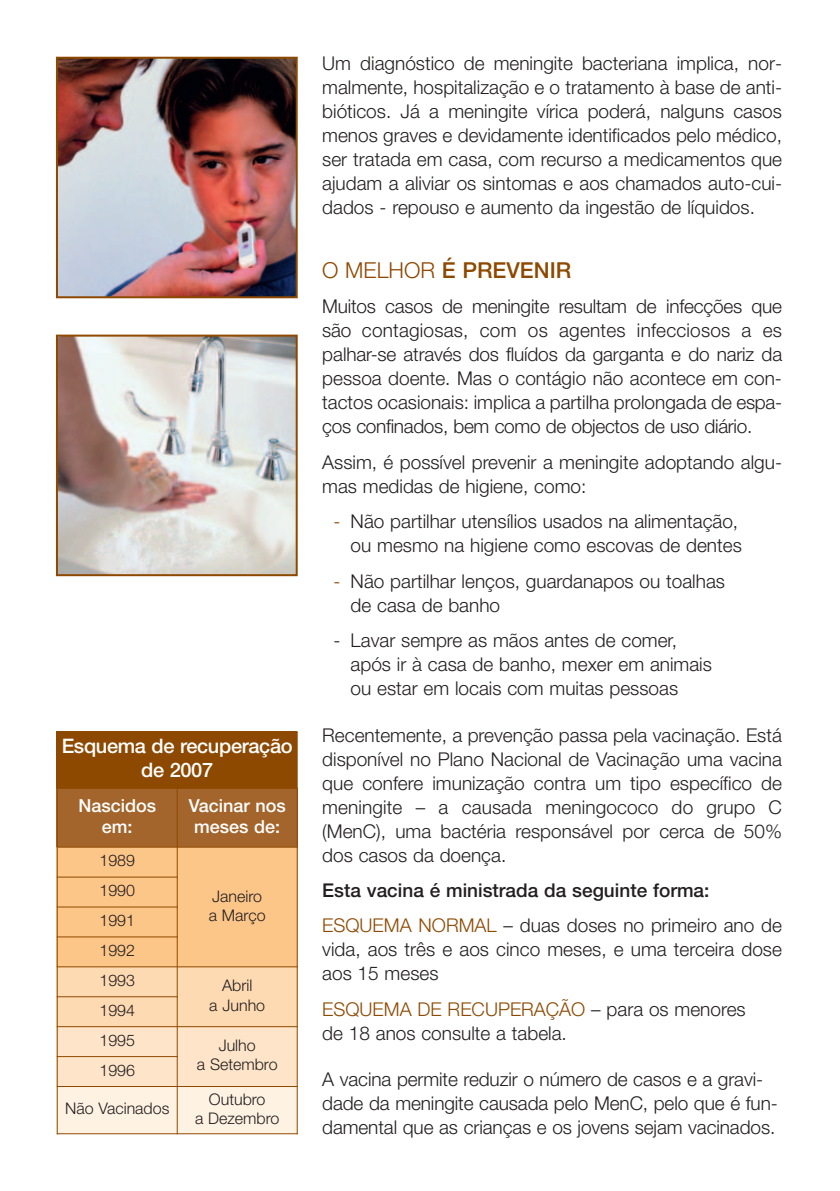
<style>
.page{position:relative;width:840px;height:1191px;background:#fff}
.page>*{position:absolute;margin:0;border:0;box-sizing:border-box;transform-origin:0 0}
.t1{font:500 22px "Helvetica Neue";color:#8e4900}
.t2{font:500 20px/24px "Helvetica Neue";letter-spacing:-.015em;color:#fff;text-align:center}
.t3{font:300 19px/24px "Helvetica Neue";color:#231f20}
.t4{font:500 19px/35.4px "Helvetica Neue";color:#231f20}
.t5{font:500 18px/21.6px "Helvetica Neue";color:#fff;text-align:center}
.t6{font:300 16px/19.2px "Helvetica Neue";color:#231f20;text-align:center}
.s1{font-weight:300}
.s2{color:#8e4900}
.s3{font-weight:300;color:#8e4900}
</style>
<div class="page">
<img style="left:59px;top:60px;width:235px;height:235px">
<div style="left:56px;top:57px;width:241px;height:241px;border:2px solid #8e4900"></div>
<img style="left:59px;top:337px;width:235px;height:236px">
<div style="left:56px;top:334px;width:241px;height:242px;border:2px solid #8e4900"></div>
<div style="left:57px;top:731px;width:240px;height:57px;background:#8e4900"></div>
<div style="left:57px;top:788px;width:120px;height:59px;background:#a3652b"></div>
<div style="left:177px;top:788px;width:120px;height:59px;background:#a3652b"></div>
<div style="left:57px;top:847px;width:120px;height:30px;background:#fdc689"></div>
<div style="left:177px;top:847px;width:120px;height:119px;background:#fdc689"></div>
<div style="left:57px;top:877px;width:120px;height:30px;background:#fdc689"></div>
<div style="left:57px;top:907px;width:120px;height:30px;background:#fdc689"></div>
<div style="left:57px;top:937px;width:120px;height:29px;background:#fdc689"></div>
<div style="left:57px;top:966px;width:120px;height:30px;background:#fedab3"></div>
<div style="left:177px;top:966px;width:120px;height:60px;background:#fedab3"></div>
<div style="left:57px;top:996px;width:120px;height:30px;background:#fedab3"></div>
<div style="left:57px;top:1026px;width:120px;height:30px;background:#fee5ca"></div>
<div style="left:177px;top:1026px;width:120px;height:60px;background:#fee5ca"></div>
<div style="left:57px;top:1056px;width:120px;height:30px;background:#fee5ca"></div>
<div style="left:57px;top:1086px;width:120px;height:48px;background:#fef2e3"></div>
<div style="left:177px;top:1086px;width:120px;height:48px;background:#fef2e3"></div>
<hr style="left:57px;top:731px;width:1px;height:403px;background:#8e4900">
<hr style="left:177px;top:788px;width:1px;height:346px;background:#8e4900">
<hr style="left:296px;top:731px;width:1px;height:403px;background:#8e4900">
<hr style="left:57px;top:788px;width:240px;height:1px;background:#8e4900">
<hr style="left:57px;top:846px;width:240px;height:1px;background:#8e4900">
<hr style="left:57px;top:876px;width:121px;height:1px;background:#8e4900">
<hr style="left:57px;top:906px;width:121px;height:1px;background:#8e4900">
<hr style="left:57px;top:936px;width:121px;height:1px;background:#8e4900">
<hr style="left:57px;top:966px;width:240px;height:1px;background:#8e4900">
<hr style="left:57px;top:996px;width:121px;height:1px;background:#8e4900">
<hr style="left:57px;top:1026px;width:240px;height:1px;background:#8e4900">
<hr style="left:57px;top:1056px;width:121px;height:1px;background:#8e4900">
<hr style="left:57px;top:1086px;width:240px;height:1px;background:#8e4900">
<hr style="left:57px;top:1133px;width:240px;height:1px;background:#8e4900">
<p class="t2" style="left:62px;top:736px;width:232px">Esquema de recuperação de 2007</p>
<p class="t5" style="left:78px;top:796px;width:79px">Nascidos em:</p>
<p class="t5" style="left:189px;top:796px;width:98px">Vacinar nos meses de:</p>
<p class="t6" style="left:99px;top:852px;width:37px">1989</p>
<p class="t6" style="left:208px;top:887px;width:59px;text-align:left">Janeiro a Março</p>
<p class="t6" style="left:99px;top:877px;width:37px;line-height:30px;text-align:justify">1990<br>1991<br>1992<br>1993</p>
<p class="t6" style="left:209px;top:977px;width:57px">Abril<br>a Junho</p>
<p class="t6" style="left:99px;top:996px;width:37px;line-height:30px;text-align:left">1994<br>1995</p>
<p class="t6" style="left:197px;top:1037px;width:82px">Julho<br>a Setembro</p>
<p class="t6" style="left:99px;top:1062px;width:37px">1996</p>
<p class="t6" style="left:65px;top:1100px;width:106px">Não Vacinados</p>
<p class="t6" style="left:195px;top:1091px;width:86px">Outubro<br>a Dezembro</p>
<p class="t3" style="left:322px;top:53px;width:461px;text-align:justify">Um diagnóstico de meningite bacteriana implica, nor&shy;malmente, hospitalização e o tratamento à base de anti&shy;bióticos. Já a meningite vírica poderá, nalguns casos menos graves e devidamente identificados pelo médico, ser tratada em casa, com recurso a medicamentos que ajudam a aliviar os sintomas e aos chamados auto-cui&shy;dados - repouso e aumento da ingestão de líquidos.</p>
<p class="t1" style="left:322px;top:262px;width:250px"><span class="s1">O MELHOR</span> É PREVENIR</p>
<p class="t3" style="left:322px;top:296px;width:461px;text-align:justify">Muitos casos de meningite resultam de infecções que são contagiosas, com os agentes infecciosos a es palhar-se através dos fluídos da garganta e do nariz da pessoa doente. Mas o contágio não acontece em con&shy;tactos ocasionais: implica a partilha prolongada de espa&shy;ços confinados, bem como de objectos de uso diário.</p>
<p class="t3" style="left:322px;top:452px;width:461px">Assim, é possível prevenir a meningite adoptando algu&shy;mas medidas de higiene, como:</p>
<p class="t3" style="left:333px;top:511px;width:409px;text-align:right"><span class="s2">-</span> Não partilhar utensílios usados na alimentação, ou mesmo na higiene como escovas de dentes</p>
<p class="t3" style="left:350px;top:570px;width:375px;text-indent:-17px"><span class="s2">-</span> Não partilhar lenços, guardanapos ou toalhas de casa de banho</p>
<p class="t3" style="left:350px;top:630px;width:362px;text-indent:-17px">- Lavar sempre as mãos antes de comer, após ir à casa de banho, mexer em animais ou estar em locais com muitas pessoas</p>
<p class="t3" style="left:322px;top:724px;width:461px;text-align:justify">Recentemente, a prevenção passa pela vacinação. Está disponível no Plano Nacional de Vacinação uma vacina que confere imunização contra um tipo específico de meningite – a causada meningococo do grupo C (MenC), uma bactéria responsável por cerca de 50% dos casos da doença.</p>
<p class="t4" style="left:322px;top:874px;width:461px">Esta vacina é ministrada da seguinte forma:<br><span class="s3">ESQUEMA NORMAL</span> <span class="s1">– duas doses no primeiro ano de</span></p>
<p class="t3" style="left:322px;top:939px;width:461px">vida, aos três e aos cinco meses, e uma terceira dose aos 15 meses</p>
<p class="t3" style="left:322px;top:998px;width:425px"><span class="s2">ESQUEMA DE RECUPERAÇÃO</span> – para os menores de 18 anos consulte a tabela.</p>
<p class="t3" style="left:322px;top:1069px;width:457px">A vacina permite reduzir o número de casos e a gravi&shy;dade da meningite causada pelo MenC, pelo que é fun&shy;damental que as crianças e os jovens sejam vacinados.</p>
</div>
